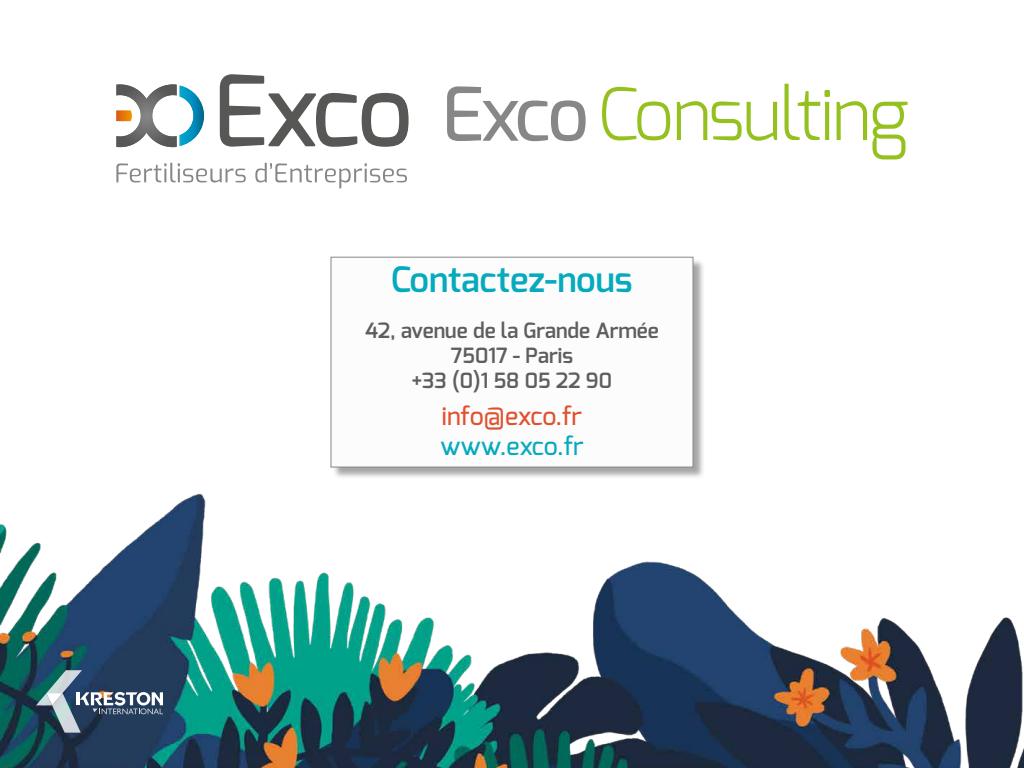
<style>
.page{position:relative;width:1024px;height:768px;background:#fff}
.page>*{position:absolute;margin:0;border:0;box-sizing:border-box;transform-origin:0 0}
.t1{font:600 35px "Exo";color:#05aabd}
.t2{font:500 25px "Exo";letter-spacing:-.02em;color:#e0512f}
.t3{font:500 25px "Exo";letter-spacing:-.01em;color:#05aabd}
.t4{font:600 21px/25.2px "Exo";color:#5e5e5e;text-align:center}
</style>
<div class="page">
<svg style="left:447px;top:86px;width:139px;height:55px"></svg>
<svg style="left:602px;top:87px;width:68px;height:53px"></svg>
<svg style="left:677px;top:101px;width:100px;height:40px"></svg>
<svg style="left:785px;top:84px;width:45px;height:56px"></svg>
<svg style="left:837px;top:101px;width:71px;height:58px"></svg>
<svg style="left:220px;top:74px;width:189px;height:73px"></svg>
<svg style="left:116px;top:163px;width:130px;height:19px"></svg>
<svg style="left:255px;top:163px;width:152px;height:25px"></svg>
<svg style="left:116px;top:84px;width:88px;height:63px"></svg>
<img style="left:0;top:362px;width:1024px;height:406px">
<svg style="left:36px;top:670px;width:127px;height:63px;background:#4d657a"></svg>
<div style="left:332px;top:259px;width:374px;height:221px;background:#000;opacity:.35"></div>
<div style="left:331px;top:257px;width:362px;height:210px;background:#fcfcfc"></div>
<div style="left:331px;top:257px;width:362px;height:210px;border:1px solid #878787"></div>
<h1 class="t1" style="left:391px;top:257px;width:243px">Contactez-nous</h1>
<p class="t4" style="left:365px;top:317px;width:295px">42, avenue de la Grande Armée<br>75017 - Paris<br>+33 (0)1 58 05 22 90</p>
<p class="t2" style="left:442px;top:400px;width:142px">info@exco.fr</p>
<p class="t3" style="left:440px;top:430px;width:145px">www.exco.fr</p>
</div>
